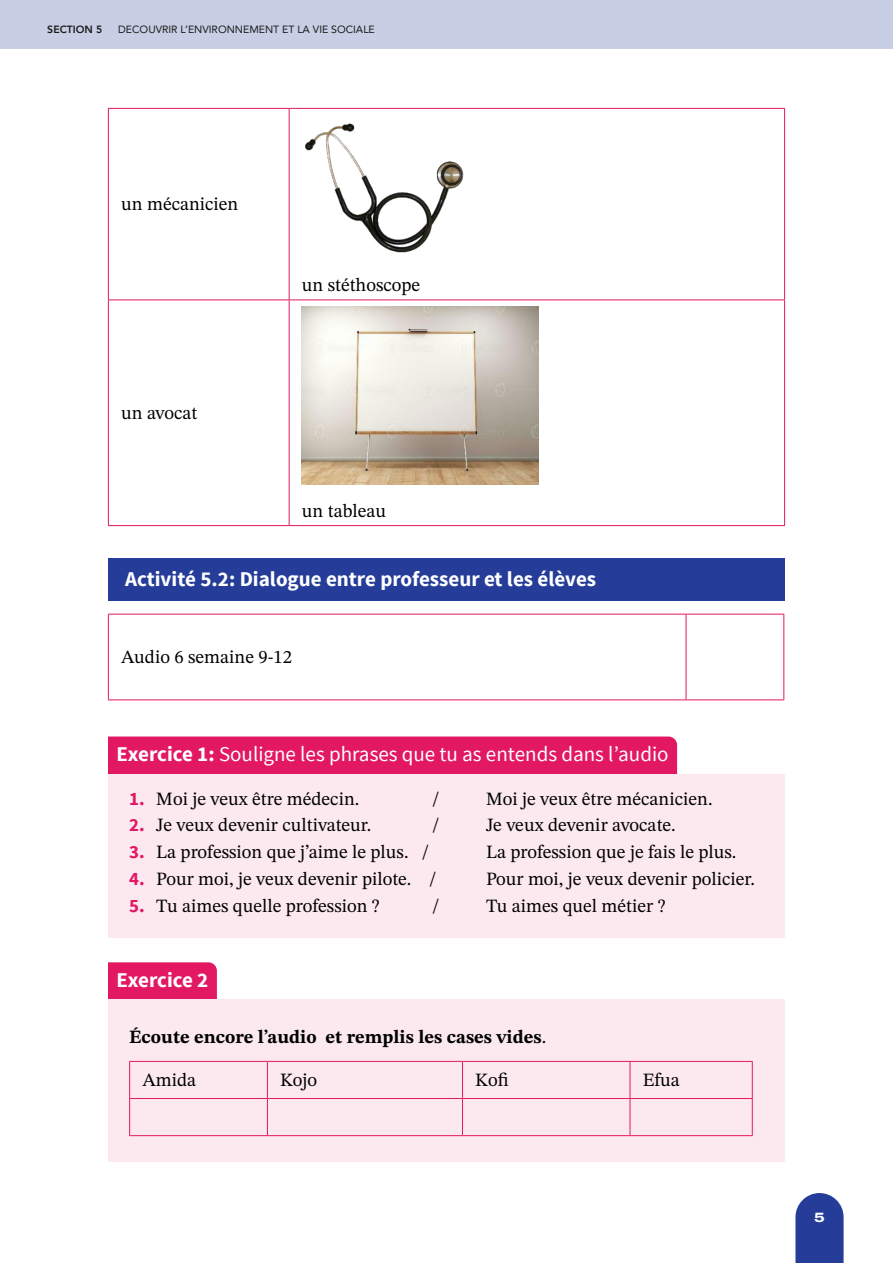
<style>
.page{position:relative;width:893px;height:1263px;background:#fff}
.page>*{position:absolute;margin:0;border:0;box-sizing:border-box;transform-origin:0 0}
.Activity{font:21px "Source Sans Pro";color:#fff}
.Activity_copy{font:700 21px "Source Sans Pro";color:#fff}
.Activity-2{font:700 21px "Source Sans Pro";color:#fff}
.Activity_questions{font:18.75px "STIX Two Text";color:#000}
.Table_text_content{font:18.75px "STIX Two Text";color:#000}
.Activity_Body{font:700 18.75px "STIX Two Text";color:#000}
.t1{font:800 13.5px "Archivo Expanded";color:#fff}
.t2{font:10.5px "Avenir";color:#1a1a1a}
.t3{font:800 10.5px "Avenir";color:#1a1a1a}
.s1{font-weight:700}
.s2{font-family:"Source Sans Pro";font-weight:700;color:#e31863}
.s3{font-weight:400}
</style>
<div class="page">
<div style="left:0;top:0;width:893px;height:49px;background:#c8cfe5"></div>
<svg style="left:795px;top:1193px;width:49px;height:70px;background:#394ea1"></svg>
<div style="left:108px;top:558px;width:677px;height:42px;background:#253d98"></div>
<div style="left:108px;top:736px;width:569px;height:37px;background:#e31863"></div>
<div style="left:108px;top:773px;width:677px;height:57px;background:#fce8ef"></div>
<div style="left:108px;top:827px;width:677px;height:57px;background:#fce8ef"></div>
<div style="left:108px;top:880px;width:677px;height:57px;background:#fce8ef"></div>
<div style="left:108px;top:962px;width:109px;height:37px;background:#e31863"></div>
<div style="left:108px;top:999px;width:677px;height:70px;background:#fce8ef"></div>
<div style="left:108px;top:1030px;width:677px;height:132px;background:#fce8ef"></div>
<hr style="left:108px;top:108px;width:181px;height:1px;background:#e31863">
<hr style="left:108px;top:109px;width:1px;height:191px;background:#e31863">
<hr style="left:289px;top:108px;width:496px;height:1px;background:#e31863">
<hr style="left:289px;top:109px;width:1px;height:191px;background:#e31863">
<hr style="left:784px;top:109px;width:1px;height:191px;background:#e31863">
<hr style="left:108px;top:300px;width:181px;height:1px;background:#e31863">
<hr style="left:108px;top:300px;width:1px;height:225px;background:#e31863">
<hr style="left:289px;top:300px;width:496px;height:1px;background:#e31863">
<hr style="left:289px;top:300px;width:1px;height:225px;background:#e31863">
<hr style="left:784px;top:300px;width:1px;height:225px;background:#e31863">
<hr style="left:108px;top:525px;width:181px;height:1px;background:#e31863">
<hr style="left:289px;top:525px;width:496px;height:1px;background:#e31863">
<img style="left:305px;top:123px;width:159px;height:130px">
<img style="left:302px;top:306px;width:236px;height:179px">
<hr style="left:686px;top:614px;width:1px;height:85px;background:#e31863">
<hr style="left:108px;top:614px;width:578px;height:1px;background:#e31863">
<hr style="left:108px;top:614px;width:1px;height:85px;background:#e31863">
<hr style="left:686px;top:614px;width:98px;height:1px;background:#e31863">
<hr style="left:783px;top:614px;width:1px;height:85px;background:#e31863">
<hr style="left:108px;top:699px;width:578px;height:1px;background:#e31863">
<hr style="left:686px;top:699px;width:98px;height:1px;background:#e31863">
<hr style="left:129px;top:1061px;width:138px;height:1px;background:#e31863">
<hr style="left:129px;top:1062px;width:1px;height:36px;background:#e31863">
<hr style="left:267px;top:1061px;width:195px;height:1px;background:#e31863">
<hr style="left:267px;top:1062px;width:1px;height:36px;background:#e31863">
<hr style="left:462px;top:1061px;width:168px;height:1px;background:#e31863">
<hr style="left:462px;top:1062px;width:1px;height:36px;background:#e31863">
<hr style="left:630px;top:1061px;width:123px;height:1px;background:#e31863">
<hr style="left:630px;top:1062px;width:1px;height:36px;background:#e31863">
<hr style="left:752px;top:1062px;width:1px;height:36px;background:#e31863">
<hr style="left:129px;top:1098px;width:138px;height:1px;background:#e31863">
<hr style="left:129px;top:1099px;width:1px;height:36px;background:#e31863">
<hr style="left:267px;top:1098px;width:195px;height:1px;background:#e31863">
<hr style="left:267px;top:1099px;width:1px;height:36px;background:#e31863">
<hr style="left:462px;top:1098px;width:168px;height:1px;background:#e31863">
<hr style="left:462px;top:1099px;width:1px;height:36px;background:#e31863">
<hr style="left:630px;top:1098px;width:123px;height:1px;background:#e31863">
<hr style="left:630px;top:1099px;width:1px;height:36px;background:#e31863">
<hr style="left:752px;top:1099px;width:1px;height:36px;background:#e31863">
<hr style="left:129px;top:1135px;width:138px;height:1px;background:#e31863">
<hr style="left:267px;top:1135px;width:195px;height:1px;background:#e31863">
<hr style="left:462px;top:1135px;width:168px;height:1px;background:#e31863">
<hr style="left:630px;top:1135px;width:123px;height:1px;background:#e31863">
<p class="t3" style="left:47px;top:21px;width:57px">SECTION 5</p>
<p class="t2" style="left:118px;top:21px;width:258px">DECOUVRIR L’ENVIRONNEMENT ET LA VIE SOCIALE</p>
<p class="Table_text_content" style="left:121px;top:191px;width:119px">un mécanicien</p>
<p class="Table_text_content" style="left:121px;top:399px;width:78px">un avocat</p>
<p class="Table_text_content" style="left:302px;top:272px;width:120px">un stéthoscope</p>
<p class="Table_text_content" style="left:302px;top:497px;width:86px">un tableau</p>
<p class="Activity_copy" style="left:125px;top:566px;width:473px">Activité 5.2: Dialogue entre professeur et les élèves</p>
<p class="Table_text_content" style="left:121px;top:643px;width:173px">Audio 6 semaine 9-12</p>
<p class="Activity" style="left:117px;top:741px;width:554px"><span class="s1">Exercice 1:</span> Souligne les phrases que tu as entends dans l’audio</p>
<p class="Activity_questions" style="left:129px;top:785px;width:232px"><span class="s2">1.</span> Moi je veux être médecin.</p>
<p class="Activity_questions" style="left:432px;top:785px;width:9px">/</p>
<p class="Activity_questions" style="left:486px;top:785px;width:228px">Moi je veux être mécanicien.</p>
<p class="Activity_questions" style="left:129px;top:812px;width:244px"><span class="s2">2.</span> Je veux devenir cultivateur.</p>
<p class="Activity_questions" style="left:432px;top:812px;width:9px">/</p>
<p class="Activity_questions" style="left:486px;top:812px;width:191px">Je veux devenir avocate.</p>
<p class="Activity_questions" style="left:129px;top:838px;width:301px"><span class="s2">3.</span> La profession que j’aime le plus. /</p>
<p class="Activity_questions" style="left:486px;top:838px;width:252px">La profession que je fais le plus.</p>
<p class="Activity_questions" style="left:129px;top:865px;width:309px"><span class="s2">4.</span> Pour moi, je veux devenir pilote. /</p>
<p class="Activity_questions" style="left:486px;top:865px;width:271px">Pour moi, je veux devenir policier.</p>
<p class="Activity_questions" style="left:129px;top:892px;width:252px"><span class="s2">5.</span> Tu aimes quelle profession ?</p>
<p class="Activity_questions" style="left:432px;top:892px;width:9px">/</p>
<p class="Activity_questions" style="left:486px;top:892px;width:181px">Tu aimes quel métier ?</p>
<p class="Activity-2" style="left:117px;top:966px;width:93px">Exercice 2</p>
<p class="Activity_Body" style="left:129px;top:1023px;width:419px">Écoute encore l’audio et remplis les cases vides<span class="s3">.</span></p>
<p class="Table_text_content" style="left:142px;top:1066px;width:55px">Amida</p>
<p class="Table_text_content" style="left:280px;top:1066px;width:38px">Kojo</p>
<p class="Table_text_content" style="left:475px;top:1066px;width:35px">Kofi</p>
<p class="Table_text_content" style="left:643px;top:1066px;width:39px">Efua</p>
<p class="t1" style="left:814px;top:1207px;width:12px">5</p>
</div>
